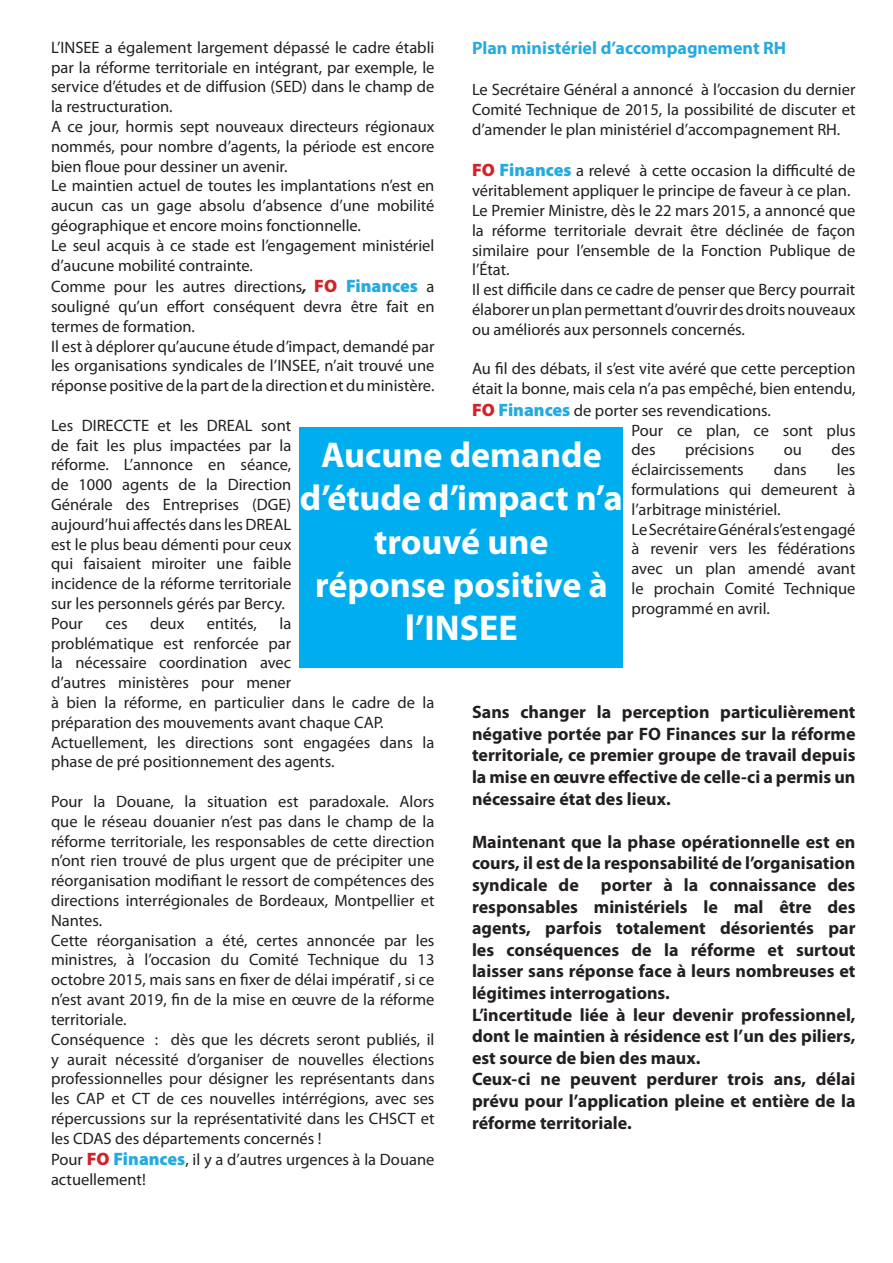
<style>
.page{position:relative;width:893px;height:1263px;background:#fff}
.page>*{position:absolute;margin:0;border:0;box-sizing:border-box;transform-origin:0 0}
.t1{font:700 36px/43.2px "Myriad Pro";color:#fff;text-align:center}
.Sans_interligne{font:700 18px/21.6px "Myriad Pro";color:#231f20;text-align:justify}
.Sans_interligne-2{font:700 18px "Myriad Pro";color:#24aae1}
.Sans_interligne-3{font:16.5px/19.8px "Myriad Pro";color:#231f20;text-align:justify}
.s1{font-weight:700;font-style:italic}
.s2{font-weight:900;font-size:18px;color:#d1232a}
.s3{font-weight:900;font-size:18px;color:#24aae1}
</style>
<div class="page">
<div style="left:300px;top:427px;width:323px;height:241px;background:#00aeef"></div>
<p class="Sans_interligne-3" style="left:51px;top:37px;width:385px">L’INSEE a également largement dépassé le cadre établi par la réforme territoriale en intégrant, par exemple, le service d’études et de diffusion (SED) dans le champ de la restructuration.</p>
<p class="Sans_interligne-3" style="left:51px;top:116px;width:385px">A ce jour, hormis sept nouveaux directeurs régionaux nommés, pour nombre d’agents, la période est encore bien floue pour dessiner un avenir.</p>
<p class="Sans_interligne-3" style="left:51px;top:176px;width:385px">Le maintien actuel de toutes les implantations n’est en aucun cas un gage absolu d’absence d’une mobilité géographique et encore moins fonctionnelle.</p>
<p class="Sans_interligne-3" style="left:51px;top:235px;width:385px">Le seul acquis à ce stade est l’engagement ministériel d’aucune mobilité contrainte.</p>
<p class="Sans_interligne-3" style="left:51px;top:276px;width:385px">Comme pour les autres directions<span class="s1">,</span> <span class="s2">FO</span> <span class="s3">Finances</span> a souligné qu’un effort conséquent devra être fait en termes de formation.</p>
<p class="Sans_interligne-3" style="left:51px;top:336px;width:385px">Il est à déplorer qu’aucune étude d’impact, demandé par les organisations syndicales de l’INSEE, n’ait trouvé une réponse positive de la part de la direction et du ministère.</p>
<p class="Sans_interligne-3" style="left:51px;top:415px;width:242px">Les DIRECCTE et les DREAL sont de fait les plus impactées par la réforme. L’annonce en séance, de 1000 agents de la Direction Générale des Entreprises (DGE) aujourd’hui affectés dans les DREAL est le plus beau démenti pour ceux qui faisaient miroiter une faible incidence de la réforme territoriale sur les personnels gérés par Bercy.</p>
<p class="Sans_interligne-3" style="left:51px;top:613px;width:33px">Pour</p>
<p class="Sans_interligne-3" style="left:105px;top:613px;width:24px">ces</p>
<p class="Sans_interligne-3" style="left:150px;top:613px;width:36px">deux</p>
<p class="Sans_interligne-3" style="left:207px;top:613px;width:52px">entités,</p>
<p class="Sans_interligne-2" style="left:472px;top:36px;width:316px">Plan ministériel d’accompagnement RH</p>
<p class="Sans_interligne-3" style="left:472px;top:80px;width:385px">Le Secrétaire Général a annoncé à l’occasion du dernier Comité Technique de 2015, la possibilité de discuter et d’amender le plan ministériel d’accompagnement RH.</p>
<p class="Sans_interligne-3" style="left:472px;top:161px;width:385px"><span class="s2">FO</span> <span class="s3">Finances</span> a relevé à cette occasion la difficulté de véritablement appliquer le principe de faveur à ce plan.</p>
<p class="Sans_interligne-3" style="left:472px;top:200px;width:385px">Le Premier Ministre, dès le 22 mars 2015, a annoncé que la réforme territoriale devrait être déclinée de façon similaire pour l’ensemble de la Fonction Publique de l’État.</p>
<p class="Sans_interligne-3" style="left:472px;top:279px;width:385px">Il est difficile dans ce cadre de penser que Bercy pourrait élaborer un plan permettant d’ouvrir des droits nouveaux ou améliorés aux personnels concernés.</p>
<p class="Sans_interligne-3" style="left:472px;top:359px;width:385px">Au fil des débats, il s’est vite avéré que cette perception était la bonne, mais cela n’a pas empêché, bien entendu,</p>
<p class="Sans_interligne-3" style="left:472px;top:400px;width:301px"><span class="s2">FO</span> <span class="s3">Finances</span> de porter ses revendications.</p>
<p class="Sans_interligne-3" style="left:631px;top:420px;width:226px">Pour ce plan, ce sont plus des</p>
<p class="t1" style="left:300px;top:432px;width:325px">Aucune demande d’étude d’impact n’a</p>
<p class="t1" style="left:374px;top:519px;width:176px">trouvé une</p>
<p class="t1" style="left:315px;top:562px;width:294px">réponse positive à l’INSEE</p>
<p class="Sans_interligne-3" style="left:685px;top:440px;width:71px">précisions</p>
<p class="Sans_interligne-3" style="left:784px;top:440px;width:20px">ou</p>
<p class="Sans_interligne-3" style="left:831px;top:440px;width:26px">des</p>
<p class="Sans_interligne-3" style="left:631px;top:459px;width:114px">éclaircissements</p>
<p class="Sans_interligne-3" style="left:774px;top:459px;width:34px">dans</p>
<p class="Sans_interligne-3" style="left:631px;top:459px;width:226px;text-indent:205px">les formulations qui demeurent à l’arbitrage ministériel.</p>
<p class="Sans_interligne-3" style="left:631px;top:519px;width:226px">Le Secrétaire Général s’est engagé à revenir vers les fédérations avec un plan amendé avant le prochain Comité Technique programmé en avril.</p>
<p class="Sans_interligne-3" style="left:51px;top:613px;width:385px;text-align:left;text-indent:228px">la<br>problématique est renforcée par<br>la nécessaire coordination avec<br>d’autres ministères pour mener<br>à bien la réforme, en particulier dans le cadre de la préparation des mouvements avant chaque CAP.</p>
<p class="Sans_interligne-3" style="left:51px;top:732px;width:385px">Actuellement, les directions sont engagées dans la phase de pré positionnement des agents.</p>
<p class="Sans_interligne-3" style="left:51px;top:791px;width:385px">Pour la Douane, la situation est paradoxale. Alors que le réseau douanier n’est pas dans le champ de la réforme territoriale, les responsables de cette direction n’ont rien trouvé de plus urgent que de précipiter une réorganisation modifiant le ressort de compétences des directions interrégionales de Bordeaux, Montpellier et Nantes.</p>
<p class="Sans_interligne-3" style="left:51px;top:930px;width:385px">Cette réorganisation a été, certes annoncée par les ministres, à l’occasion du Comité Technique du 13 octobre 2015, mais sans en fixer de délai impératif , si ce n’est avant 2019, fin de la mise en œuvre de la réforme territoriale.</p>
<p class="Sans_interligne-3" style="left:51px;top:1029px;width:385px">Conséquence : dès que les décrets seront publiés, il y aurait nécessité d’organiser de nouvelles élections professionnelles pour désigner les représentants dans les CAP et CT de ces nouvelles intérrégions, avec ses répercussions sur la représentativité dans les CHSCT et les CDAS des départements concernés !</p>
<p class="Sans_interligne-3" style="left:51px;top:1149px;width:385px">Pour <span class="s2">FO</span> <span class="s3">Finances</span>, il y a d’autres urgences à la Douane actuellement!</p>
<p class="Sans_interligne" style="left:472px;top:701px;width:385px">Sans changer la perception particulièrement négative portée par FO Finances sur la réforme territoriale, ce premier groupe de travail depuis la mise en œuvre effective de celle-ci a permis un nécessaire état des lieux.</p>
<p class="Sans_interligne" style="left:472px;top:830px;width:385px">Maintenant que la phase opérationnelle est en cours, il est de la responsabilité de l’organisation syndicale de porter à la connaissance des responsables ministériels le mal être des agents, parfois totalement désorientés par les conséquences de la réforme et surtout laisser sans réponse face à leurs nombreuses et légitimes interrogations.</p>
<p class="Sans_interligne" style="left:472px;top:1003px;width:385px">L’incertitude liée à leur devenir professionnel, dont le maintien à résidence est l’un des piliers, est source de bien des maux.</p>
<p class="Sans_interligne" style="left:472px;top:1068px;width:385px">Ceux-ci ne peuvent perdurer trois ans, délai prévu pour l’application pleine et entière de la réforme territoriale.</p>
</div>
